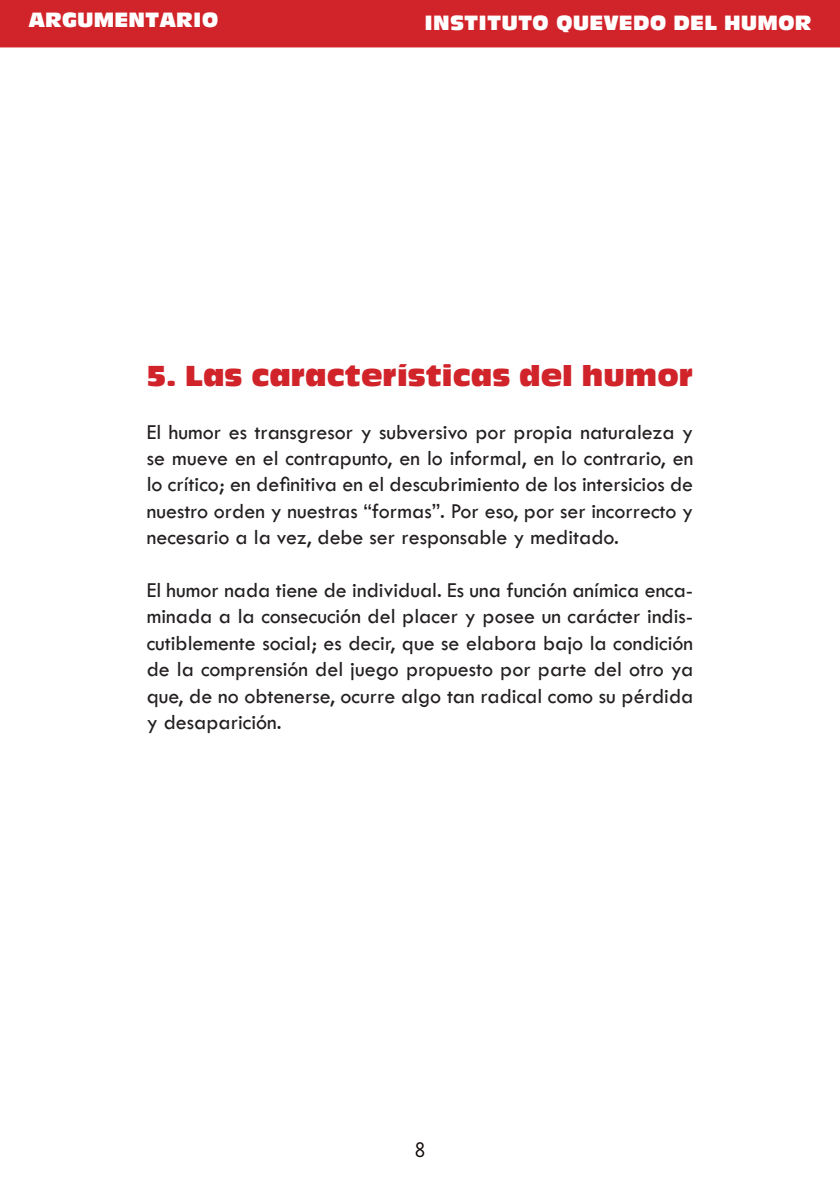
<style>
.page{position:relative;width:840px;height:1191px;background:#fff}
.page>*{position:absolute;margin:0;border:0;box-sizing:border-box;transform-origin:0 0}
.Titulos{font:28px "Antique Olive Compact";color:#d1232a}
.t1{font:22px/26.4px "Tw Cen";color:#231f20;text-align:justify}
.t2{font:22px "Orator Std";color:#0f0807}
.t3{font:20px "Antique Olive Compact";color:#fff}
</style>
<div class="page">
<div style="left:0;top:0;width:839px;height:47px;background:#d1232a"></div>
<p class="t3" style="left:28px;top:8px;width:191px">ARGUMENTARIO</p>
<p class="t3" style="left:424px;top:11px;width:388px">INSTITUTO QUEVEDO DEL HUMOR</p>
<p class="Titulos" style="left:147px;top:358px;width:547px">5. Las características del humor</p>
<p class="t1" style="left:147px;top:418px;width:548px">El humor es transgresor y subversivo por propia naturaleza y se mueve en el contrapunto, en lo informal, en lo contrario, en lo crítico; en definitiva en el descubrimiento de los intersicios de nuestro orden y nuestras “formas”. Por eso, por ser incorrecto y necesario a la vez, debe ser responsable y meditado.</p>
<p class="t1" style="left:147px;top:577px;width:547px">El humor nada tiene de individual. Es una función anímica enca&shy;minada a la consecución del placer y posee un carácter indis&shy;cutiblemente social; es decir, que se elabora bajo la condición de la comprensión del juego propuesto por parte del otro ya que, de no obtenerse, ocurre algo tan radical como su pérdida y desaparición.</p>
<p class="t2" style="left:413px;top:1134px;width:15px">8</p>
</div>
